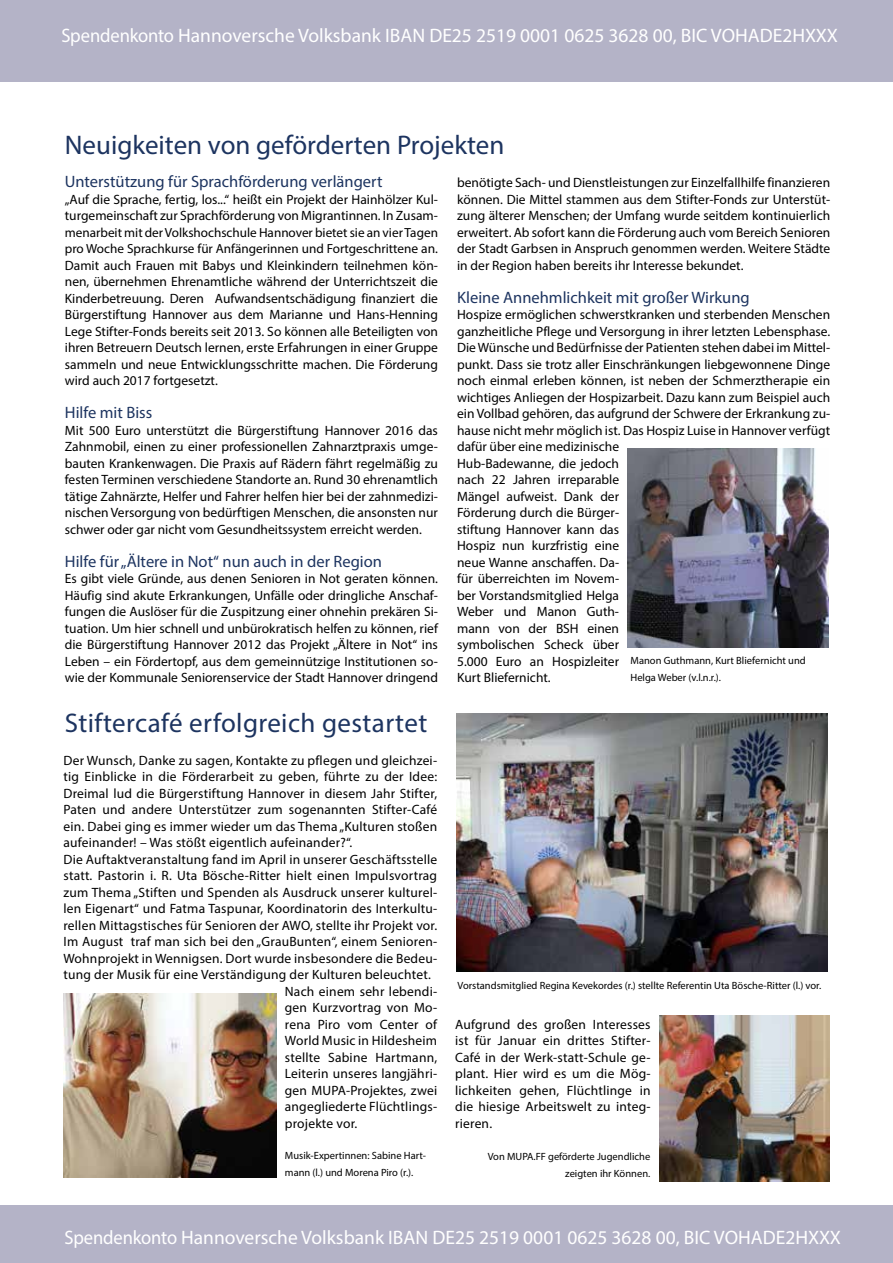
<style>
.page{position:relative;width:893px;height:1263px;background:#fff}
.page>*{position:absolute;margin:0;border:0;box-sizing:border-box;transform-origin:0 0}
.t1{font:27px "Myriad Pro";color:#1d3460}
.t2{font:19.5px "Myriad Pro";color:#fff;scale:.95 1}
.t3{font:16.5px "Myriad Pro";color:#1d3460}
.t4{font:13.5px/16.5px "Myriad Pro";color:#000;text-align:justify}
.t5{font:13.2px/16.5px "Myriad Pro";color:#000}
.t6{font:10.5px/16.5px "Myriad Pro";color:#000}
.s1{font-size:13.5px}
</style>
<div class="page">
<div style="left:0;top:1205px;width:893px;height:58px;background:#b4b3c7"></div>
<div style="left:0;top:0;width:893px;height:82px;background:#b4b3c7"></div>
<img style="left:659px;top:1015px;width:170px;height:166px">
<img style="left:64px;top:993px;width:212px;height:184px">
<img style="left:628px;top:449px;width:201px;height:198px">
<img style="left:457px;top:714px;width:371px;height:257px">
<h2 class="t2" style="left:61px;top:23px;width:819px">Spendenkonto Hannoversche Volksbank IBAN DE25 2519 0001 0625 3628 00, BIC VOHADE2HXXX</h2>
<h1 class="t1" style="left:65px;top:129px;width:441px">Neuigkeiten von geförderten Projekten</h1>
<p class="t3" style="left:65px;top:172px;width:319px">Unterstützung für Sprachförderung verlängert</p>
<p class="t4" style="left:65px;top:191px;width:375px">„Auf die Sprache, fertig, los...“ heißt ein Projekt der Hainhölzer Kul&shy;turgemeinschaft zur Sprachförderung von Migrantinnen. In Zusam-</p>
<p class="t5" style="left:65px;top:224px;width:375px">menarbeit mit der Volkshochschule Hannover bietet sie an vier Tagen pro Woche Sprachkurse für Anfängerinnen und Fortgeschritten<span class="s1">e an.</span></p>
<p class="t4" style="left:65px;top:257px;width:375px">Damit auch Frauen mit Babys und Kleinkindern teilnehmen kön&shy;nen, übernehmen Ehrenamtliche während der Unterrichtszeit die Kinderbetreuung. Deren Aufwandsentschädigung finanziert die Bürgerstiftung Hannover aus dem Marianne und Hans-Henning Lege Stifter-Fonds bereits seit 2013. So können alle Beteiligten von ihren Betreuern Deutsch lernen, erste Erfahrungen in einer Gruppe sammeln und neue Entwicklungsschritte machen. Die Förderung wird auch 2017 fortgesetzt.</p>
<p class="t3" style="left:65px;top:403px;width:89px">Hilfe mit Biss</p>
<p class="t4" style="left:65px;top:422px;width:375px">Mit 500 Euro unterstützt die Bürgerstiftung Hannover 2016 das Zahnmobil, einen zu einer professionellen Zahnarztpraxis umge&shy;bauten Krankenwagen. Die Praxis auf Rädern fährt regelmäßig zu festen Terminen verschiedene Standorte an. Rund 30 ehrenamtlich tätige Zahnärzte, Helfer und Fahrer helfen hier bei der zahnmedizi&shy;nischen Versorgung von bedürftigen Menschen, die ansonsten nur schwer oder gar nicht vom Gesundheitssystem erreicht werden.</p>
<p class="t3" style="left:65px;top:551px;width:319px">Hilfe für „Ältere in Not“ nun auch in der Region</p>
<p class="t4" style="left:65px;top:570px;width:375px">Es gibt viele Gründe, aus denen Senioren in Not geraten können.<br>Häufig sind akute Erkrankungen, Unfälle oder dringliche Anschaf&shy;fungen die Auslöser für die Zuspitzung einer ohnehin prekären Si&shy;tuation. Um hier schnell und unbürokratisch helfen zu können, rief die Bürgerstiftung Hannover 2012 das Projekt „Ältere in Not“ ins Leben – ein Fördertopf, aus dem gemeinnützige Institutionen so&shy;wie der Kommunale Seniorenservice der Stadt Hannover dringend</p>
<h1 class="t1" style="left:65px;top:706px;width:364px">Stiftercafé erfolgreich gestartet</h1>
<p class="t4" style="left:63px;top:752px;width:375px">Der Wunsch, Danke zu sagen, Kontakte zu pflegen und gleichzei-</p>
<p class="t4" style="left:63px;top:768px;width:375px">tig Einblicke in die Förderarbeit zu geben, führte zu der Idee:</p>
<p class="t4" style="left:63px;top:785px;width:375px">Dreimal lud die Bürgerstiftung Hannover in diesem Jahr Stifter,</p>
<p class="t4" style="left:63px;top:801px;width:375px">Paten und andere Unterstützer zum sogenannten Stifter-Café</p>
<p class="t4" style="left:63px;top:818px;width:375px">ein. Dabei ging es immer wieder um das Thema „Kulturen stoßen</p>
<p class="t4" style="left:63px;top:834px;width:290px">aufeinander! – Was stößt eigentlich aufeinander?“.</p>
<p class="t4" style="left:63px;top:851px;width:375px">Die Auftaktveranstaltung fand im April in unserer Geschäftsstelle</p>
<p class="t4" style="left:63px;top:867px;width:375px">statt. Pastorin i. R. Uta Bösche-Ritter hielt einen Impulsvortrag</p>
<p class="t4" style="left:63px;top:884px;width:375px">zum Thema „Stiften und Spenden als Ausdruck unserer kulturel-</p>
<p class="t4" style="left:63px;top:900px;width:375px">len Eigenart“ und Fatma Taspunar, Koordinatorin des Interkultu-</p>
<p class="t4" style="left:63px;top:917px;width:375px">rellen Mittagstisches für Senioren der AWO, stellte ihr Projekt vor.</p>
<p class="t4" style="left:63px;top:933px;width:375px">Im August traf man sich bei den „GrauBunten“, einem Senioren-</p>
<p class="t4" style="left:63px;top:950px;width:375px">Wohnprojekt in Wennigsen. Dort wurde insbesondere die Bedeu-</p>
<p class="t4" style="left:63px;top:966px;width:369px">tung der Musik für eine Verständigung der Kulturen beleuchtet.</p>
<p class="t4" style="left:285px;top:983px;width:154px">Nach einem sehr lebendi-</p>
<p class="t4" style="left:285px;top:999px;width:154px">gen Kurzvortrag von Mo-</p>
<p class="t4" style="left:285px;top:1016px;width:154px">rena Piro vom Center of</p>
<p class="t4" style="left:285px;top:1032px;width:154px">World Music in Hildesheim</p>
<p class="t4" style="left:285px;top:1049px;width:154px">stellte Sabine Hartmann,</p>
<p class="t4" style="left:285px;top:1065px;width:154px">Leiterin unseres langjähri-</p>
<p class="t4" style="left:285px;top:1082px;width:154px">gen MUPA-Projektes, zwei</p>
<p class="t4" style="left:285px;top:1098px;width:154px">angegliederte Flüchtlings-</p>
<p class="t4" style="left:285px;top:1115px;width:74px">projekte vor.</p>
<p class="t6" style="left:285px;top:1147px;width:143px">Musik-Expertinnen: Sabine Hart&shy;mann (l.) und Morena Piro (r.).</p>
<p class="t4" style="left:457px;top:174px;width:375px">benötigte Sach- und Dienstleistungen zur Einzelfallhilfe finanzieren können. Die Mittel stammen aus dem Stifter-Fonds zur Unterstüt&shy;zung älterer Menschen; der Umfang wurde seitdem kontinuierlich erweitert. Ab sofort kann die Förderung auch vom Bereich Senioren der Stadt Garbsen in Anspruch genommen werden. Weitere Städte in der Region haben bereits ihr Interesse bekundet.</p>
<p class="t3" style="left:457px;top:287px;width:294px">Kleine Annehmlichkeit mit großer Wirkung</p>
<p class="t4" style="left:457px;top:306px;width:375px;text-align:left">Hospize ermöglichen schwerstkranken und sterbenden Menschen ganzheitliche Pflege und Versorgung in ihrer letzten Lebensphase.<br>Die Wünsche und Bedürfnisse der Patienten stehen dabei im Mittel&shy;punkt. Dass sie trotz aller Einschränkungen liebgewonnene Dinge noch einmal erleben können, ist neben der Schmerztherapie ein wichtiges Anliegen der Hospizarbeit. Dazu kann zum Beispiel auch ein Vollbad gehören, das aufgrund der Schwere der Erkrankung zu&shy;hause nicht mehr möglich ist. Das Hospiz Luise in Hannover verfügt dafür über eine medizinische<br>Hub-Badewanne, die jedoch<br>nach 22 Jahren irreparable<br>Mängel aufweist. Dank der<br>Förderung durch die Bürger-<br>stiftung Hannover kann das<br>Hospiz nun kurzfristig eine<br>neue Wanne anschaffen. Da-<br>für überreichten im Novem-<br>ber Vorstandsmitglied Helga<br>Weber und Manon Guth-<br>mann von der BSH einen<br>symbolischen Scheck über<br>5.000 Euro an Hospizleiter<br>Kurt Bliefernicht.</p>
<p class="t6" style="left:630px;top:652px;width:177px">Manon Guthmann, Kurt Bliefernicht und<br>Helga Weber (v.l.n.r.).</p>
<p class="t6" style="left:458px;top:977px;width:365px">Vorstandsmitglied Regina Kevekordes (r.) stellte Referentin Uta Bösche-Ritter (l.) vor.</p>
<p class="t4" style="left:455px;top:1016px;width:197px">Aufgrund des großen Interesses ist für Januar ein drittes Stifter-Café in der Werk-statt-Schule ge&shy;plant. Hier wird es um die Mög&shy;lichkeiten gehen, Flüchtlinge in die hiesige Arbeitswelt zu integ&shy;rieren.</p>
<p class="t6" style="left:488px;top:1148px;width:164px;text-align:right">Von MUPA.FF geförderte Jugendliche zeigten ihr Können.</p>
<h2 class="t2" style="left:65px;top:1225px;width:819px">Spendenkonto Hannoversche Volksbank IBAN DE25 2519 0001 0625 3628 00, BIC VOHADE2HXXX</h2>
</div>
